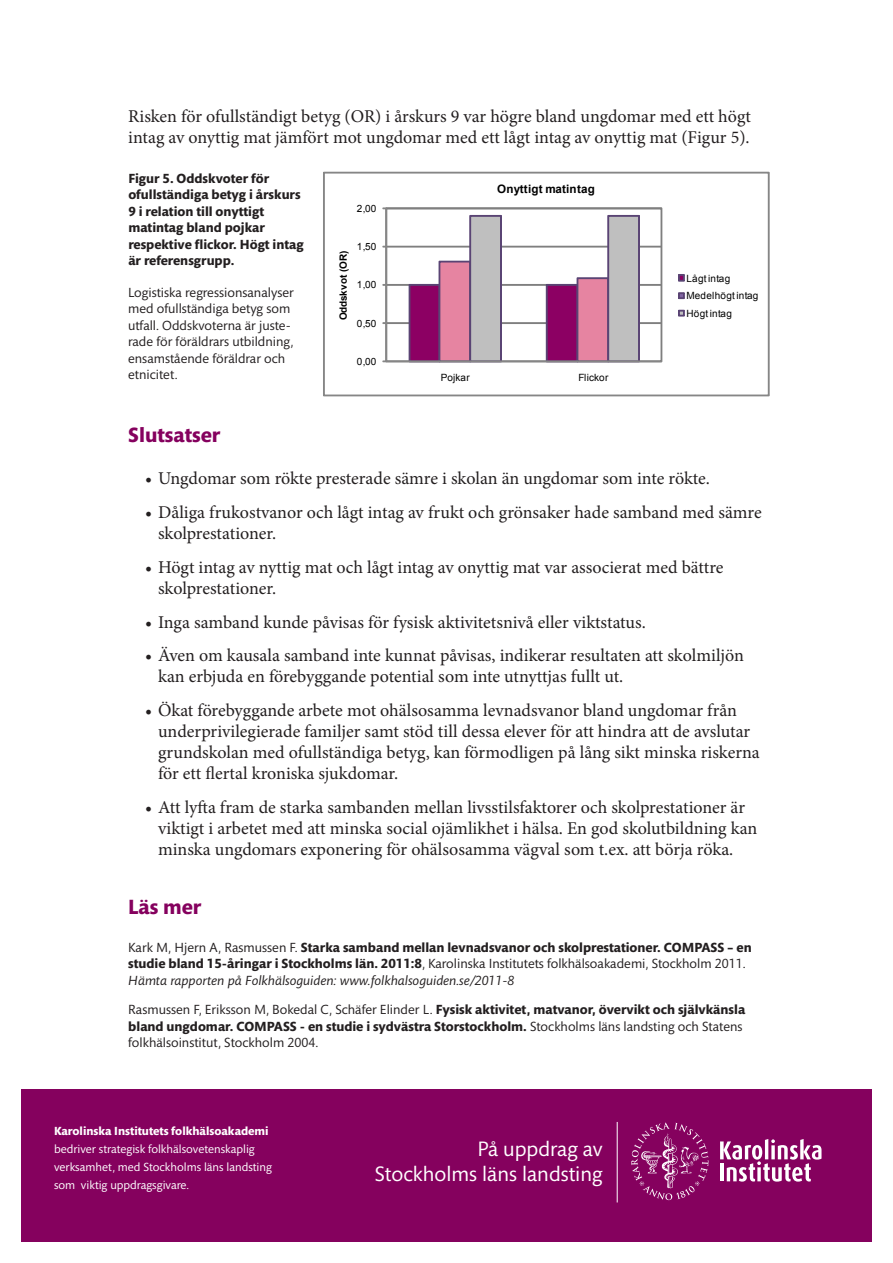
<style>
.page{position:relative;width:893px;height:1263px;background:#fff}
.page>*{position:absolute;margin:0;border:0;box-sizing:border-box;transform-origin:0 0}
.t1{font:21.3px/25.5px "Mundo Sans";color:#fff;text-align:right}
.rubrik_ett{font:700 21px "Mundo Sans Std";color:#85015e}
.Punktlista{font:18px/21px "Minion Pro";letter-spacing:-.005em;color:#231f20}
.text{font:18px/21px "Minion Pro";letter-spacing:-.005em;color:#231f20}
.Figurtext_förklarand{font:13.5px/16.5px "Mundo Sans Std";color:#231f20}
.Figurtext_förklarand-2{font:700 13.5px/16.5px "Mundo Sans Std";color:#231f20}
.Figurtext{font:700 13.5px/16.5px "Mundo Sans Std";color:#231f20}
.t2{font:12px/18px "Mundo Sans Std";color:#fff}
.t3{font:700 11.7px "Arial";letter-spacing:.02em;color:#000}
.t4{font:10.05px/17.7px "Arial";letter-spacing:.025em;color:#000}
.t5{font:700 10.05px "Arial";letter-spacing:-.03em;color:#000}
.s1{font-weight:400}
.s2{font-weight:400;font-style:italic}
.s3{font-weight:700}
</style>
<div class="page">
<div style="left:21px;top:1089px;width:851px;height:153px;background:#85015e"></div>
<svg style="left:720px;top:1139px;width:101px;height:42px"></svg>
<svg style="left:631px;top:1122px;width:78px;height:78px"></svg>
<hr style="left:617px;top:1122px;width:1px;height:80px;background:#fff">
<svg style="left:323px;top:172px;width:446px;height:224px"></svg>
<p class="text" style="left:128px;top:106px;width:624px">Risken för ofullständigt betyg (OR) i årskurs 9 var högre bland ungdomar med ett högt intag av onyttig mat jämfört mot ungdomar med ett lågt intag av onyttig mat (Figur 5).</p>
<p class="Figurtext" style="left:128px;top:170px;width:177px">Figur 5. Oddskvoter för ofullständiga betyg i årskurs<br>9 i relation till onyttigt matintag bland pojkar respektive flickor. Högt intag är referensgrupp.</p>
<p class="Figurtext_förklarand" style="left:128px;top:284px;width:167px">Logistiska regressionsanalyser med ofullständiga betyg som utfall. Oddskvoterna är juste&shy;rade för föräldrars utbildning, ensamstående föräldrar och etnicitet.</p>
<p class="t4" style="left:357px;top:199px;width:21px">2,00</p>
<p class="t5" style="left:337px;top:320px;width:71px;rotate:-90deg">Oddskvot (OR)</p>
<p class="t4" style="left:357px;top:238px;width:21px">1,50</p>
<p class="t4" style="left:357px;top:276px;width:21px">1,00</p>
<p class="t4" style="left:357px;top:315px;width:21px">0,50</p>
<p class="t4" style="left:357px;top:353px;width:21px">0,00</p>
<p class="t3" style="left:497px;top:181px;width:99px">Onyttigt matintag</p>
<p class="t4" style="left:441px;top:369px;width:31px">Pojkar</p>
<p class="t4" style="left:578px;top:369px;width:31px">Flickor</p>
<p class="t4" style="left:686px;top:269px;width:74px">Lågt intag<br>Medelhögt intag<br>Högt intag</p>
<p class="rubrik_ett" style="left:128px;top:423px;width:94px">Slutsatser</p>
<p class="Punktlista" style="left:145px;top:468px;width:566px">• Ungdomar som rökte presterade sämre i skolan än ungdomar som inte rökte.</p>
<p class="Punktlista" style="left:158px;top:502px;width:605px;text-indent:-13px">• Dåliga frukostvanor och lågt intag av frukt och grönsaker hade samband med sämre skolprestationer.</p>
<p class="Punktlista" style="left:158px;top:557px;width:567px;text-indent:-13px">• Högt intag av nyttig mat och lågt intag av onyttig mat var associerat med bättre skolprestationer.</p>
<p class="Punktlista" style="left:145px;top:611px;width:502px">• Inga samband kunde påvisas för fysisk aktivitetsnivå eller viktstatus.</p>
<p class="Punktlista" style="left:158px;top:645px;width:587px;text-indent:-13px">• Även om kausala samband inte kunnat påvisas, indikerar resultaten att skolmiljön kan erbjuda en förebyggande potential som inte utnyttjas fullt ut.</p>
<p class="Punktlista" style="left:158px;top:700px;width:603px;text-indent:-13px">• Ökat förebyggande arbete mot ohälsosamma levnadsvanor bland ungdomar från underprivilegierade familjer samt stöd till dessa elever för att hindra att de avslutar grundskolan med ofullständiga betyg, kan förmodligen på lång sikt minska riskerna för ett flertal kroniska sjukdomar.</p>
<p class="Punktlista" style="left:158px;top:797px;width:601px;text-indent:-13px">• Att lyfta fram de starka sambanden mellan livsstilsfaktorer och skolprestationer är viktigt i arbetet med att minska social ojämlikhet i hälsa. En god skolutbildning kan minska ungdomars exponering för ohälsosamma vägval som t.ex. att börja röka.</p>
<p class="rubrik_ett" style="left:128px;top:895px;width:75px">Läs mer</p>
<p class="Figurtext_förklarand-2" style="left:128px;top:939px;width:625px"><span class="s1">Kark M, Hjern A, Rasmussen F.</span> Starka samband mellan levnadsvanor och skolprestationer. COMPASS – en studie bland 15-åringar i Stockholms län. 2011:8<span class="s1">, Karolinska Institutets folkhälsoakademi, Stockholm 2011.<br></span><span class="s2">Hämta rapporten på Folkhälsoguiden: www.folkhalsoguiden.se/2011-8</span></p>
<p class="Figurtext_förklarand" style="left:128px;top:1001px;width:618px">Rasmussen F, Eriksson M, Bokedal C, Schäfer Elinder L. <span class="s3">Fysisk aktivitet, matvanor, övervikt och självkänsla bland ungdomar. COMPASS - en studie i sydvästra Storstockholm.</span> Stockholms läns landsting och Statens folkhälsoinstitut, Stockholm 2004.</p>
<p class="t2" style="left:54px;top:1122px;width:219px"><span class="s3">Karolinska Institutets folkhälsoakademi </span>bedriver strategisk folkhälsovetenskaplig verksamhet, med Stockholms läns landsting som viktig uppdragsgivare.</p>
<p class="t1" style="left:375px;top:1136px;width:229px">På uppdrag av<br>Stockholms läns landsting</p>
</div>
